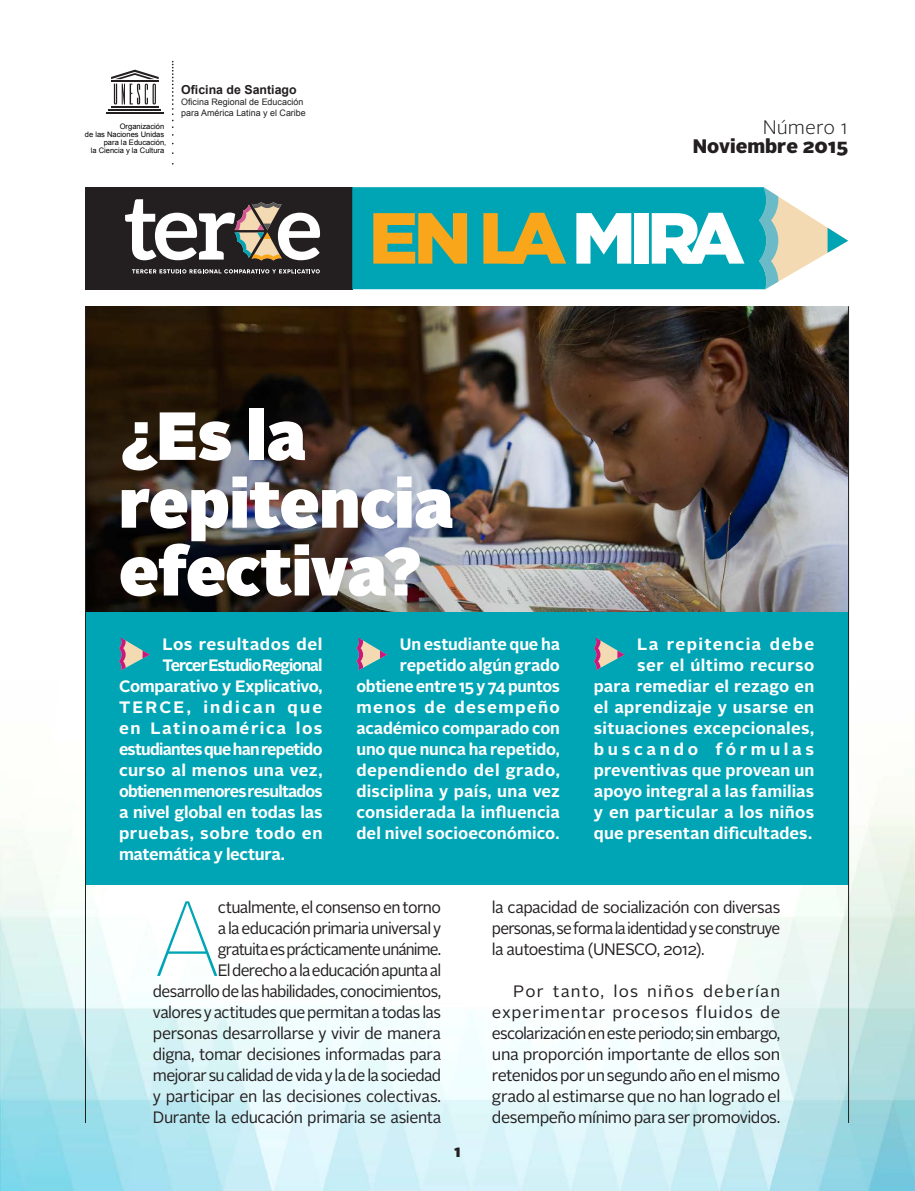
<style>
.page{position:relative;width:915px;height:1191px;background:#fff}
.page>*{position:absolute;margin:0;border:0;box-sizing:border-box;transform-origin:0 0}
.t1{font:100 106.5px "Alright Sans";color:#00a5b5}
.t2{font:900 67.8px/67.8px "Alright Sans";letter-spacing:-.01em;color:#fff}
.t3{font:900 19.5px "Alright Sans";color:#231f20}
.t4{font:300 19.5px "Alright Sans";color:#231f20}
.t5{font:16.5px/21px "Alright Sans";letter-spacing:-.035em;color:#231f20;text-align:justify}
.t6{font:700 16.5px/21px "Alright Sans";letter-spacing:.005em;color:#fff;text-align:right}
.t7{font:700 16.5px "Alright Sans";letter-spacing:-.02em;color:#fff}
.t8{font:700 16.5px "Alright Sans";letter-spacing:-.045em;color:#fff}
.t9{font:700 16.5px "Alright Sans";letter-spacing:-.05em;color:#fff}
.t10{font:700 16.5px "Alright Sans";letter-spacing:-.06em;color:#fff}
.t11{font:700 16.5px "Alright Sans";letter-spacing:.035em;color:#fff}
.t12{font:700 16.5px "Alright Sans";letter-spacing:.085em;color:#fff}
.t13{font:700 16.5px "Alright Sans";letter-spacing:.025em;color:#fff}
.t14{font:700 16.5px "Alright Sans";letter-spacing:.13em;color:#fff}
.t15{font:900 13.5px "Alright Sans";color:#231f20}
.t16{font:700 12.3px "Arial";color:#231f20}
.t17{font:9px/10.9px "Arial";color:#231f20}
.t18{font:7.5px/8.2px "Arial";color:#000;text-align:right}
</style>
<div class="page">
<img style="left:0;top:510px;width:914px;height:681px">
<img style="left:86px;top:306px;width:761px;height:306px">
<div style="left:85px;top:187px;width:267px;height:102px;background:#231f20"></div>
<svg style="left:352px;top:187px;width:495px;height:102px"></svg>
<svg style="left:125px;top:199px;width:195px;height:61px"></svg>
<svg style="left:132px;top:269px;width:188px;height:4px"></svg>
<svg style="left:172px;top:61px;width:1px;height:67px"></svg>
<hr style="left:111px;top:106px;width:48px;height:2px;background:#231f20">
<hr style="left:108px;top:109px;width:53px;height:2px;background:#231f20">
<hr style="left:106px;top:112px;width:58px;height:2px;background:#231f20">
<svg style="left:111px;top:70px;width:48px;height:34px"></svg>
<div style="left:85px;top:612px;width:762px;height:272px;background:#00a5b5"></div>
<svg style="left:119px;top:637px;width:31px;height:33px"></svg>
<svg style="left:356px;top:637px;width:31px;height:33px"></svg>
<svg style="left:594px;top:637px;width:30px;height:33px"></svg>
<hr style="left:85px;top:306px;width:1px;height:817px;background:#231f20">
<hr style="left:847px;top:306px;width:1px;height:817px;background:#231f20">
<p class="t18" style="left:85px;top:122px;width:83px">Organización<br>de las Naciones Unidas para la Educación,<br>la Ciencia y la Cultura</p>
<p class="t16" style="left:181px;top:82px;width:117px">Oficina de Santiago</p>
<p class="t17" style="left:181px;top:97px;width:126px">Oficina Regional de Educación para América Latina y el Caribe</p>
<h2 class="t2" style="left:119px;top:402px;width:336px">¿Es la repitencia efectiva?</h2>
<p class="t4" style="left:762px;top:114px;width:87px">Número 1</p>
<p class="t3" style="left:692px;top:132px;width:157px">Noviembre 2015</p>
<p class="t13" style="left:162px;top:632px;width:161px">Los resultados del</p>
<p class="t10" style="left:162px;top:653px;width:161px">Tercer Estudio Regional</p>
<p class="t7" style="left:119px;top:674px;width:205px">Comparativo y Explicativo,</p>
<p class="t14" style="left:119px;top:695px;width:205px">TERCE, indican que</p>
<p class="t12" style="left:119px;top:716px;width:205px">en Latinoamérica los</p>
<p class="t8" style="left:119px;top:737px;width:205px">estudiantes que han repetido</p>
<p class="t6" style="left:119px;top:759px;width:205px">curso al menos una vez,</p>
<p class="t9" style="left:119px;top:779px;width:205px">obtienen menores resultados</p>
<p class="t6" style="left:119px;top:801px;width:205px">a nivel global en todas las</p>
<p class="t11" style="left:119px;top:821px;width:205px">pruebas, sobre todo en</p>
<p class="t7" style="left:119px;top:842px;width:167px">matemática y lectura.</p>
<p class="t6" style="left:356px;top:633px;width:205px">Un estudiante que ha repetido algún grado obtiene entre 15 y 74 puntos menos de desempeño académico comparado con uno que nunca ha repetido, dependiendo del grado, disciplina y país, una vez considerada la influencia del nivel socioeconómico.</p>
<p class="t6" style="left:593px;top:633px;width:222px">La repitencia debe<br>ser el último recurso<br>para remediar el rezago en el aprendizaje y usarse en situaciones excepcionales, buscando fórmulas preventivas que provean un apoyo integral a las familias y en particular a los niños que presentan dificultades.</p>
<p class="t5" style="left:153px;top:897px;width:290px;text-align:right">ctualmente, el consenso en torno<br>a la educación primaria universal y<br>gratuita es prácticamente unánime.<br>El derecho a la educación apunta al desarrollo de las habilidades, conocimientos, valores y actitudes que permitan a todas las personas desarrollarse y vivir de manera digna, tomar decisiones informadas para mejorar su calidad de vida y la de la sociedad y participar en las decisiones colectivas.<br>Durante la educación primaria se asienta</p>
<p class="t5" style="left:492px;top:897px;width:290px">la capacidad de socialización con diversas personas, se forma la identidad y se construye la autoestima (UNESCO, 2012).</p>
<h1 class="t1" style="left:153px;top:866px;width:70px">A</h1>
<p class="t5" style="left:492px;top:981px;width:290px;text-indent:21px">Por tanto, los niños deberían experimentar procesos fluidos de escolarización en este periodo; sin embargo, una proporción importante de ellos son retenidos por un segundo año en el mismo grado al estimarse que no han logrado el desempeño mínimo para ser promovidos.</p>
<p class="t15" style="left:454px;top:1142px;width:8px">1</p>
</div>
